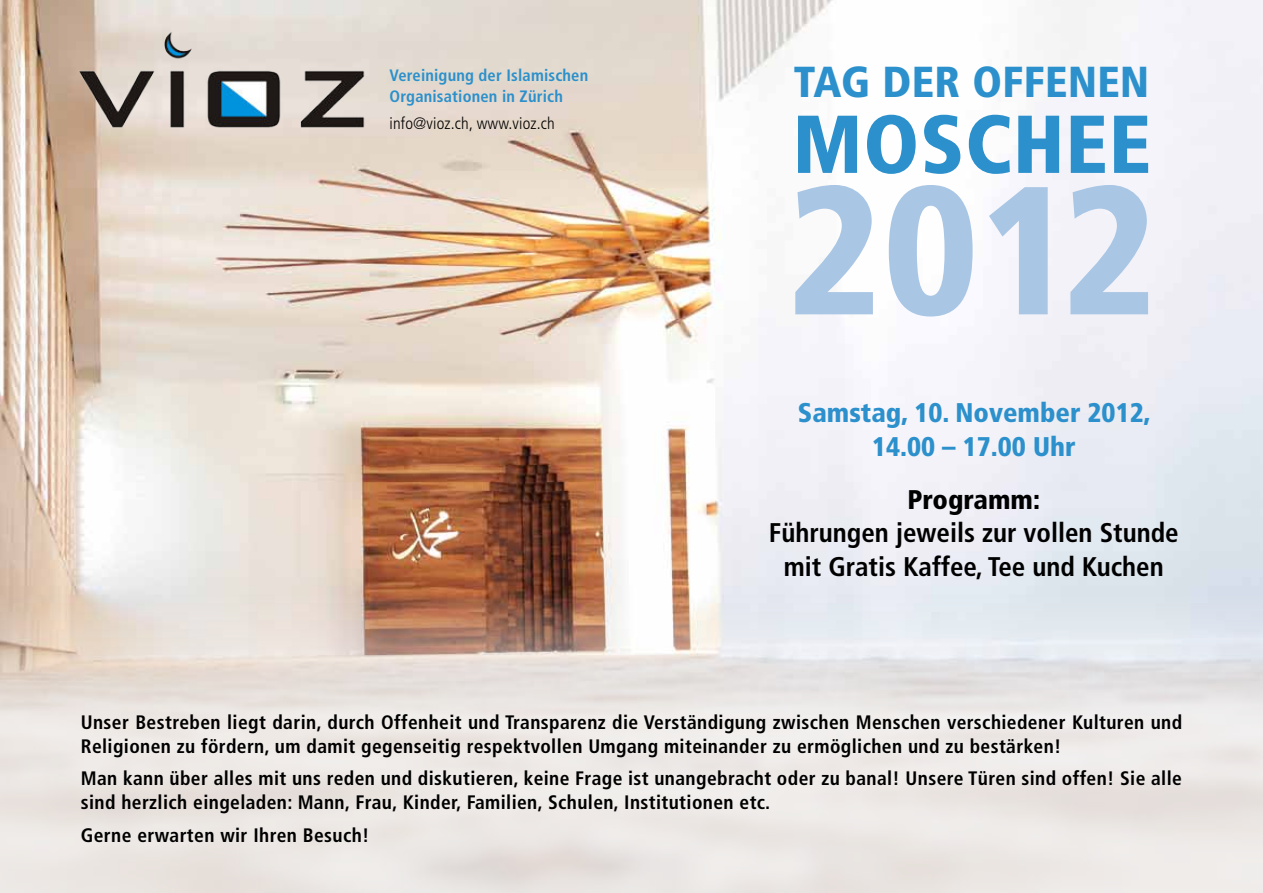
<style>
.page{position:relative;width:1263px;height:893px;background:#fff}
.page>*{position:absolute;margin:0;border:0;box-sizing:border-box;transform-origin:0 0}
.t1{font:900 condensed 182.25px "Frutiger";color:#a9c6e5}
.t2{font:900 condensed 81.9px "Frutiger";letter-spacing:.01em;color:#2b90cb}
.t3{font:900 condensed 43.35px "Frutiger";letter-spacing:.01em;color:#2b90cb}
.t4{font:700 condensed 27px/33.8px "Frutiger";color:#000;text-align:center}
.t5{font:900 condensed 27px/33.8px "Frutiger";color:#2b90cb;text-align:center}
.t6{font:900 condensed 27px "Frutiger";color:#000}
.t7{font:700 condensed 19.5px/24px "Frutiger";letter-spacing:.02em;color:#000}
.t8{font:700 condensed 16.5px/21.3px "Frutiger";letter-spacing:.01em;color:#2b90cb}
.t9{font:300 condensed 16.5px "Frutiger";letter-spacing:.01em;color:#000}
</style>
<div class="page">
<img style="left:0;top:0;width:1263px;height:561px">
<svg style="left:0;top:561px;width:1263px;height:332px;background:#e5dedb"></svg>
<img style="left:70px;top:29px;width:298px;height:105px">
<p class="t8" style="left:390px;top:66px;width:200px">Vereinigung der Islamischen<br>Organisationen in Zürich</p>
<p class="t9" style="left:390px;top:117px;width:167px">info@vioz.ch, www.vioz.ch</p>
<h3 class="t3" style="left:794px;top:64px;width:357px">TAG DER OFFENEN</h3>
<h2 class="t2" style="left:793px;top:111px;width:360px">MOSCHEE</h2>
<h1 class="t1" style="left:787px;top:178px;width:371px">2012</h1>
<h3 class="t5" style="left:798px;top:398px;width:354px">Samstag, 10. November 2012,<br>14.00 – 17.00 Uhr</h3>
<h3 class="t6" style="left:907px;top:488px;width:134px">Programm:</h3>
<h3 class="t4" style="left:769px;top:518px;width:411px">Führungen jeweils zur vollen Stunde mit Gratis Kaffee, Tee und Kuchen</h3>
<p class="t7" style="left:81px;top:712px;width:1103px">Unser Bestreben liegt darin, durch Offenheit und Transparenz die Verständigung zwischen Menschen verschiedener Kulturen und<br>Religionen zu fördern, um damit gegenseitig respektvollen Umgang miteinander zu ermöglichen und zu bestärken!</p>
<p class="t7" style="left:81px;top:768px;width:1103px">Man kann über alles mit uns reden und diskutieren, keine Frage ist unangebracht oder zu banal! Unsere Türen sind offen! Sie alle sind herzlich eingeladen: Mann, Frau, Kinder, Familien, Schulen, Institutionen etc.</p>
<p class="t7" style="left:81px;top:825px;width:290px">Gerne erwarten wir Ihren Besuch!</p>
</div>
